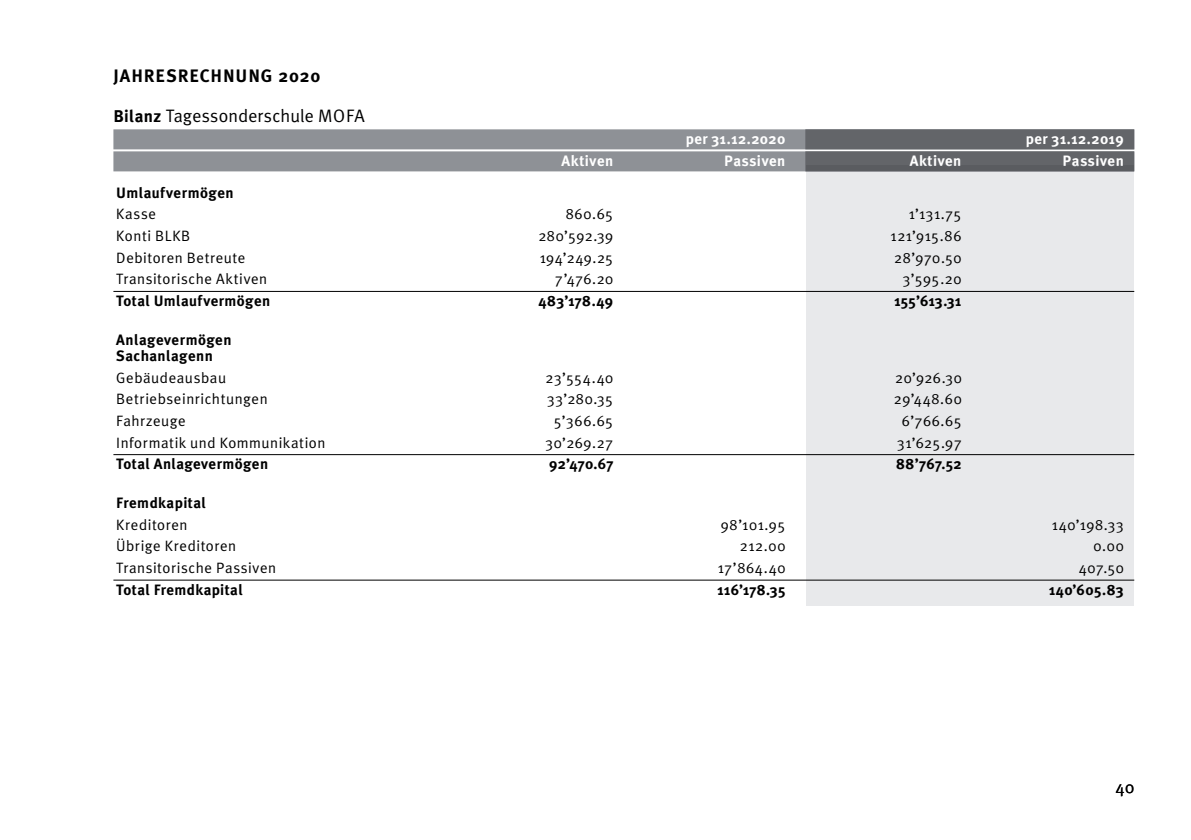
<style>
.page{position:relative;width:1191px;height:840px;background:#fff}
.page>*{position:absolute;margin:0;border:0;box-sizing:border-box;transform-origin:0 0}
._04_fliess_Tit_bold{font:18px "Meta Plus Normal";letter-spacing:.015em;color:#000}
._01_TITEL_INHALTSVER{font:700 18px "Meta Plus";letter-spacing:.05em;color:#000}
.t1{font:17px "Meta Plus Normal";color:#000}
._20_Tabelle_gs{font:15px "Meta Plus Normal";letter-spacing:.035em;color:#000}
._20_Tabelle_gs-2{font:700 15px "Meta Plus";letter-spacing:.025em;color:#000}
._19_Tabelle_Titel{font:700 15px "Meta Plus";letter-spacing:.03em;color:#fff}
._21_Tabelle_UT{font:700 15px/16px "Meta Plus";letter-spacing:.03em;color:#000}
.s1{font-family:"Meta Plus";font-weight:700;font-size:17px}
</style>
<div class="page">
<div style="left:113px;top:129px;width:1021px;height:20px;background:#8e9196"></div>
<div style="left:805px;top:129px;width:329px;height:20px;background:#636569"></div>
<div style="left:113px;top:151px;width:1021px;height:20px;background:#8e9196"></div>
<div style="left:805px;top:151px;width:329px;height:20px;background:#636569"></div>
<hr style="left:113px;top:291px;width:1021px;height:1px;background:#000">
<hr style="left:113px;top:454px;width:1021px;height:1px;background:#000">
<hr style="left:113px;top:579px;width:1021px;height:1px;background:#000">
<div style="left:806px;top:166px;width:328px;height:440px;background:#e8e9eb"></div>
<p class="_01_TITEL_INHALTSVER" style="left:113px;top:65px;width:208px">JAHRESRECHNUNG 2020</p>
<p class="_04_fliess_Tit_bold" style="left:113px;top:105px;width:253px"><span class="s1">Bilanz</span> Tagessonderschule MOFA</p>
<p class="_19_Tabelle_Titel" style="left:685px;top:130px;width:101px">per 31.12.2020</p>
<p class="_19_Tabelle_Titel" style="left:1025px;top:130px;width:99px">per 31.12.2019</p>
<p class="_19_Tabelle_Titel" style="left:561px;top:152px;width:53px">Aktiven</p>
<p class="_19_Tabelle_Titel" style="left:724px;top:152px;width:63px">Passiven</p>
<p class="_19_Tabelle_Titel" style="left:909px;top:152px;width:53px">Aktiven</p>
<p class="_19_Tabelle_Titel" style="left:1062px;top:152px;width:63px">Passiven</p>
<p class="_21_Tabelle_UT" style="left:116px;top:184px;width:119px">Umlaufvermögen</p>
<p class="_20_Tabelle_gs" style="left:116px;top:205px;width:41px">Kasse</p>
<p class="_20_Tabelle_gs" style="left:566px;top:205px;width:49px">860.65</p>
<p class="_20_Tabelle_gs" style="left:909px;top:205px;width:54px">1’131.75</p>
<p class="_20_Tabelle_gs" style="left:116px;top:227px;width:76px">Konti BLKB</p>
<p class="_20_Tabelle_gs" style="left:538px;top:227px;width:76px">280’592.39</p>
<p class="_20_Tabelle_gs" style="left:890px;top:227px;width:72px">121’915.86</p>
<p class="_20_Tabelle_gs" style="left:116px;top:249px;width:131px">Debitoren Betreute</p>
<p class="_20_Tabelle_gs" style="left:540px;top:249px;width:75px">194’249.25</p>
<p class="_20_Tabelle_gs" style="left:894px;top:249px;width:69px">28’970.50</p>
<p class="_20_Tabelle_gs" style="left:116px;top:270px;width:152px">Transitorische Aktiven</p>
<p class="_20_Tabelle_gs" style="left:555px;top:270px;width:60px">7’476.20</p>
<p class="_20_Tabelle_gs" style="left:902px;top:270px;width:60px">3’595.20</p>
<p class="_20_Tabelle_gs-2" style="left:116px;top:292px;width:155px">Total Umlaufvermögen</p>
<p class="_20_Tabelle_gs-2" style="left:538px;top:292px;width:76px">483’178.49</p>
<p class="_20_Tabelle_gs-2" style="left:894px;top:292px;width:69px">155’613.31</p>
<p class="_21_Tabelle_UT" style="left:116px;top:331px;width:117px">Anlagevermögen<br>Sachanlagenn</p>
<p class="_20_Tabelle_gs" style="left:116px;top:368px;width:111px">Gebäudeausbau</p>
<p class="_20_Tabelle_gs" style="left:545px;top:368px;width:69px">23’554.40</p>
<p class="_20_Tabelle_gs" style="left:895px;top:368px;width:68px">20’926.30</p>
<p class="_20_Tabelle_gs" style="left:116px;top:390px;width:153px">Betriebseinrichtungen</p>
<p class="_20_Tabelle_gs" style="left:546px;top:390px;width:68px">33’280.35</p>
<p class="_20_Tabelle_gs" style="left:894px;top:390px;width:69px">29’448.60</p>
<p class="_20_Tabelle_gs" style="left:116px;top:412px;width:71px">Fahrzeuge</p>
<p class="_20_Tabelle_gs" style="left:553px;top:412px;width:61px">5’366.65</p>
<p class="_20_Tabelle_gs" style="left:902px;top:412px;width:61px">6’766.65</p>
<p class="_20_Tabelle_gs" style="left:116px;top:433px;width:211px">Informatik und Kommunikation</p>
<p class="_20_Tabelle_gs" style="left:545px;top:433px;width:70px">30’269.27</p>
<p class="_20_Tabelle_gs" style="left:897px;top:433px;width:66px">31’625.97</p>
<p class="_20_Tabelle_gs-2" style="left:116px;top:455px;width:153px">Total Anlagevermögen</p>
<p class="_20_Tabelle_gs-2" style="left:549px;top:455px;width:66px">92’470.67</p>
<p class="_20_Tabelle_gs-2" style="left:896px;top:455px;width:67px">88’767.52</p>
<p class="_21_Tabelle_UT" style="left:116px;top:494px;width:91px">Fremdkapital</p>
<p class="_20_Tabelle_gs" style="left:116px;top:515px;width:73px">Kreditoren</p>
<p class="_20_Tabelle_gs" style="left:721px;top:515px;width:66px">98’101.95</p>
<p class="_20_Tabelle_gs" style="left:1052px;top:515px;width:73px">140’198.33</p>
<p class="_20_Tabelle_gs" style="left:116px;top:537px;width:121px">Übrige Kreditoren</p>
<p class="_20_Tabelle_gs" style="left:740px;top:537px;width:47px">212.00</p>
<p class="_20_Tabelle_gs" style="left:1093px;top:537px;width:32px">0.00</p>
<p class="_20_Tabelle_gs" style="left:116px;top:559px;width:161px">Transitorische Passiven</p>
<p class="_20_Tabelle_gs" style="left:718px;top:559px;width:69px">17’864.40</p>
<p class="_20_Tabelle_gs" style="left:1078px;top:559px;width:46px">407.50</p>
<p class="_20_Tabelle_gs-2" style="left:116px;top:580px;width:128px">Total Fremdkapital</p>
<p class="_20_Tabelle_gs-2" style="left:717px;top:580px;width:69px">116’178.35</p>
<p class="_20_Tabelle_gs-2" style="left:1049px;top:580px;width:76px">140’605.83</p>
<p class="t1" style="left:1115px;top:777px;width:20px">40</p>
</div>
